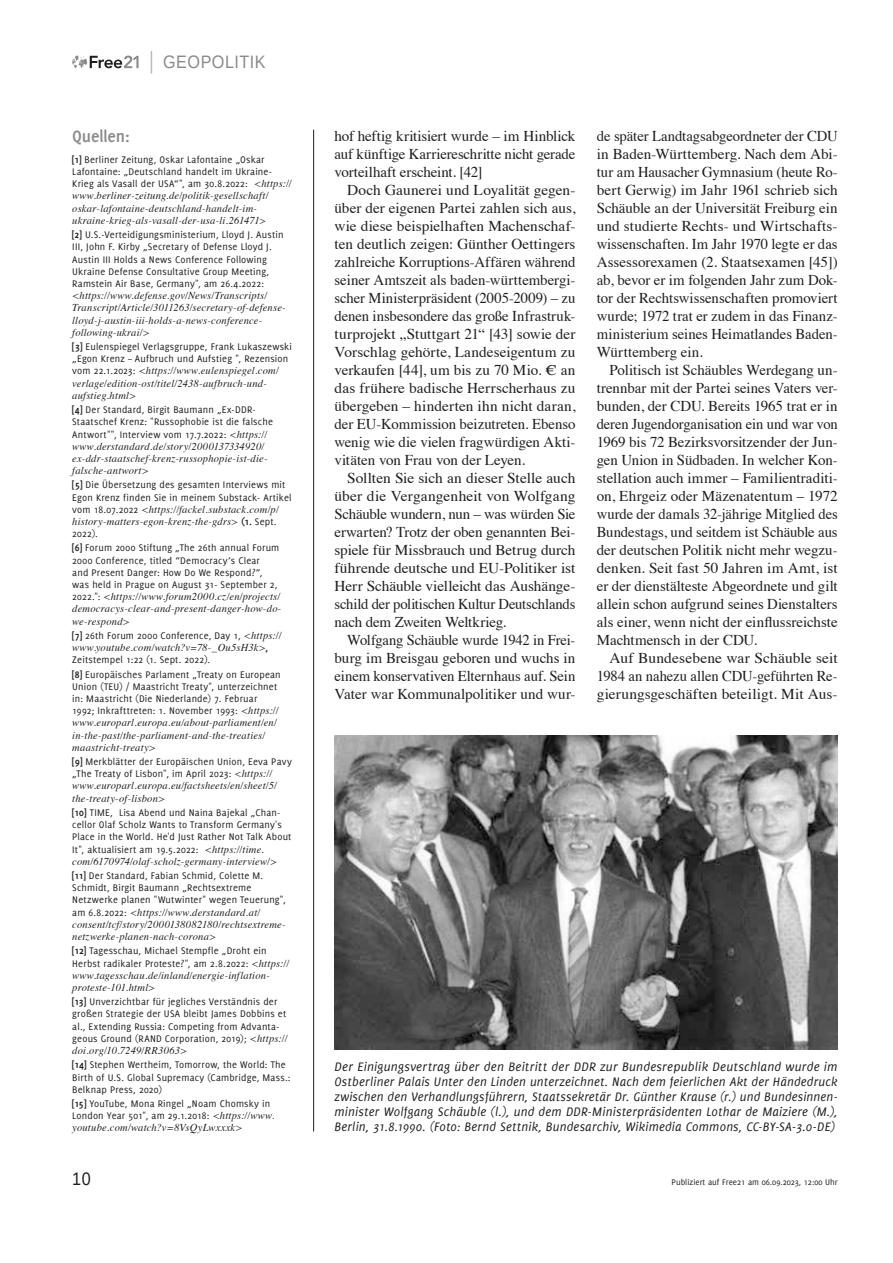
<style>
.page{position:relative;width:893px;height:1263px;background:#fff}
.page>*{position:absolute;margin:0;border:0;box-sizing:border-box;transform-origin:0 0}
.t1{font:18px "Liberation Sans";letter-spacing:.03em;color:#8a8a8a;scale:.9 1}
.t2{font:700 18px "Delicious";letter-spacing:-.01em;color:#8a8a8a}
.t3{font:18px "Liberation Sans";color:#1f1f1f;scale:.9 1}
.t4{font:15px/18px "Times";letter-spacing:-.005em;color:#1f1f1f;text-align:justify}
.t5{font:italic 13.5px/15px "Delicious";letter-spacing:.015em;color:#1f1f1f;text-align:justify}
.t6{font:10.5px/12.1px "Delicious";letter-spacing:.015em;color:#1f1f1f}
.t7{font:italic 10.5px/12.1px "Times";letter-spacing:.02em;color:#1f1f1f}
.t8{font:9px "Delicious";color:#1f1f1f}
.s1{font-weight:700}
.s2{font-family:"Times";font-style:italic}
.s3{font-family:"Delicious";font-style:normal}
.s4{font-family:"Delicious";font-weight:700;font-style:normal}
</style>
<div class="page">
<svg style="left:72px;top:55px;width:67px;height:13px"></svg>
<svg style="left:151px;top:51px;width:1px;height:23px"></svg>
<img style="left:334px;top:735px;width:504px;height:314px">
<hr style="left:313px;top:130px;width:1px;height:1001px;background:#1f1f1f">
<p class="t1" style="left:163px;top:51px;width:115px">GEOPOLITIK</p>
<p class="t2" style="left:72px;top:126px;width:59px">Quellen:</p>
<p class="t6" style="left:72px;top:153px;width:221px"><span class="s1">[1]</span> Berliner Zeitung, Oskar Lafontaine „Oskar<br>Lafontaine: „Deutschland handelt im Ukraine-<br>Krieg als Vasall der USA“", am 30.8.2022: <span class="s2">&lt;https://</span></p>
<p class="t7" style="left:72px;top:189px;width:198px">www.berliner-zeitung.de/politik-gesellschaft/ oskar-lafontaine-deutschland-handelt-im&shy;ukraine-krieg-als-vasall-der-usa-li.261471&gt;</p>
<p class="t6" style="left:72px;top:229px;width:213px"><span class="s1">[2]</span> U.S.-Verteidigungsministerium, Lloyd J. Austin III, John F. Kirby „Secretary of Defense Lloyd J.<br>Austin III Holds a News Conference Following Ukraine Defense Consultative Group Meeting, Ramstein Air Base, Germany", am 26.4.2022:</p>
<p class="t7" style="left:72px;top:289px;width:215px">&lt;https://www.defense.gov/News/Transcripts/ Transcript/Article/3011263/secretary-of-defense&shy;lloyd-j-austin-iii-holds-a-news-conference&shy;following-ukrai/&gt;</p>
<p class="t6" style="left:72px;top:340px;width:221px"><span class="s1">[3]</span> Eulenspiegel Verlagsgruppe, Frank Lukaszewski „Egon Krenz – Aufbruch und Aufstieg ", Rezension</p>
<p class="t7" style="left:72px;top:364px;width:208px"><span class="s3">vom 22.1.2023:</span> &lt;https://www.eulenspiegel.com/ verlage/edition-ost/titel/2438-aufbruch-und&shy;aufstieg.html&gt;</p>
<p class="t6" style="left:72px;top:403px;width:202px"><span class="s1">[4]</span> Der Standard, Birgit Baumann „Ex-DDR-<br>Staatschef Krenz: "Russophobie ist die falsche<br>Antwort"", Interview vom 17.7.2022: <span class="s2">&lt;https://</span></p>
<p class="t7" style="left:72px;top:439px;width:197px">www.derstandard.de/story/2000137334920/ ex-ddr-staatschef-krenz-russophopie-ist-die&shy;falsche-antwort&gt;</p>
<p class="t6" style="left:72px;top:479px;width:221px"><span class="s1">[5]</span> Die Übersetzung des gesamten Interviews mit<br>Egon Krenz finden Sie in meinem Substack- Artikel</p>
<p class="t7" style="left:72px;top:502px;width:208px"><span class="s3">vom 18.07.2022</span> &lt;https://fackel.substack.com/p/ history-matters-egon-krenz-the-gdrs&gt; <span class="s4">(1.</span> <span class="s3">Sept.</span></p>
<p class="t6" style="left:72px;top:526px;width:209px;line-height:14.2px">2022).<br><span class="s1">[6]</span> Forum 2000 Stiftung „The 26th annual Forum</p>
<p class="t6" style="left:72px;top:554px;width:207px">2000 Conference, titled “Democracy’s Clear and Present Danger: How Do We Respond?”, was held in Prague on August 31- September 2,</p>
<p class="t7" style="left:72px;top:590px;width:211px;text-align:justify"><span class="s3">2022.":</span> &lt;https://www.forum2000.cz/en/projects/ democracys-clear-and-present-danger-how-do&shy;we-respond&gt;</p>
<p class="t6" style="left:72px;top:629px;width:211px"><span class="s1">[7]</span> 26th Forum 2000 Conference, Day 1, <span class="s2">&lt;https://</span></p>
<p class="t7" style="left:72px;top:641px;width:197px">www.youtube.com/watch?v=78-_Ou5sH3k&gt;<span class="s4">,</span></p>
<p class="t6" style="left:72px;top:653px;width:210px;line-height:14.2px">Zeitstempel 1:22 (1. Sept. 2022).<br><span class="s1">[8]</span> Europäisches Parlament „Treaty on European</p>
<p class="t6" style="left:72px;top:680px;width:208px">Union (TEU) / Maastricht Treaty", unterzeichnet in: Maastricht (Die Niederlande) 7. Februar<br>1992; Inkrafttreten: 1. November 1993: <span class="s2">&lt;https://</span></p>
<p class="t7" style="left:72px;top:716px;width:206px">www.europarl.europa.eu/about-parliament/en/ in-the-past/the-parliament-and-the-treaties/ maastricht-treaty&gt;</p>
<p class="t6" style="left:72px;top:755px;width:221px"><span class="s1">[9]</span> Merkblätter der Europäischen Union, Eeva Pavy „The Treaty of Lisbon", im April 2023: <span class="s2">&lt;https://</span></p>
<p class="t7" style="left:72px;top:779px;width:206px">www.europarl.europa.eu/factsheets/en/sheet/5/ the-treaty-of-lisbon&gt;</p>
<p class="t6" style="left:72px;top:806px;width:221px"><span class="s1">[10]</span> TIME, Lisa Abend und Naina Bajekal „Chan&shy;cellor Olaf Scholz Wants to Transform Germany's Place in the World. He'd Just Rather Not Talk About It", aktualisiert am 19.5.2022: <span class="s2">&lt;https://time.</span></p>
<p class="t7" style="left:72px;top:854px;width:207px">com/6170974/olaf-scholz-germany-interview/&gt;</p>
<p class="t6" style="left:72px;top:869px;width:215px"><span class="s1">[11]</span> Der Standard, Fabian Schmid, Colette M.<br>Schmidt, Birgit Baumann „Rechtsextreme<br>Netzwerke planen "Wutwinter" wegen Teuerung",</p>
<p class="t7" style="left:72px;top:905px;width:215px"><span class="s3">am 6.8.2022:</span> &lt;https://www.derstandard.at/ consent/tcf/story/2000138082180/rechtsextreme&shy;netzwerke-planen-nach-corona&gt;</p>
<p class="t6" style="left:72px;top:945px;width:219px"><span class="s1">[12]</span> Tagesschau, Michael Stempfle „Droht ein<br>Herbst radikaler Proteste?", am 2.8.2022: <span class="s2">&lt;https://</span></p>
<p class="t7" style="left:72px;top:968px;width:199px">www.tagesschau.de/inland/energie-inflation&shy;proteste-101.html&gt;</p>
<p class="t6" style="left:72px;top:995px;width:217px"><span class="s1">[13]</span> Unverzichtbar für jegliches Verständnis der großen Strategie der USA bleibt James Dobbins et al., Extending Russia: Competing from Advanta&shy;geous Ground (RAND Corporation, 2019); <span class="s2">&lt;https://</span></p>
<p class="t7" style="left:72px;top:1044px;width:116px">doi.org/10.7249/RR3063&gt;</p>
<p class="t6" style="left:72px;top:1059px;width:220px"><span class="s1">[14]</span> Stephen Wertheim, Tomorrow, the World: The<br>Birth of U.S. Global Supremacy (Cambridge, Mass.:<br>Belknap Press, 2020)</p>
<p class="t6" style="left:72px;top:1097px;width:203px"><span class="s1">[15]</span> YouTube, Mona Ringel „Noam Chomsky in<br>London Year 501", am 29.1.2018: <span class="s2">&lt;https://www.</span></p>
<p class="t7" style="left:72px;top:1121px;width:172px">youtube.com/watch?v=8VsQyLwxxxk&gt;</p>
<p class="t4" style="left:334px;top:126px;width:242px">hof heftig kritisiert wurde – im Hinblick auf künftige Karriereschritte nicht gerade vorteilhaft erscheint. [42]</p>
<p class="t4" style="left:334px;top:180px;width:242px;text-indent:13px">Doch Gaunerei und Loyalität gegen&shy;über der eigenen Partei zahlen sich aus, wie diese beispielhaften Machenschaf&shy;ten deutlich zeigen: Günther Oettingers zahlreiche Korruptions-Affären während seiner Amtszeit als baden-württembergi&shy;scher Ministerpräsident (2005-2009) – zu denen insbesondere das große Infrastruk&shy;turprojekt „Stuttgart 21“ [43] sowie der Vorschlag gehörte, Landeseigentum zu verkaufen [44], um bis zu 70 Mio. € an das frühere badische Herrscherhaus zu übergeben – hinderten ihn nicht daran, der EU-Kommission beizutreten. Ebenso wenig wie die vielen fragwürdigen Akti&shy;vitäten von Frau von der Leyen.</p>
<p class="t4" style="left:334px;top:468px;width:242px;text-indent:13px">Sollten Sie sich an dieser Stelle auch über die Vergangenheit von Wolfgang Schäuble wundern, nun – was würden Sie erwarten? Trotz der oben genannten Bei&shy;spiele für Missbrauch und Betrug durch führende deutsche und EU-Politiker ist Herr Schäuble vielleicht das Aushänge&shy;schild der politischen Kultur Deutschlands nach dem Zweiten Weltkrieg.</p>
<p class="t4" style="left:334px;top:630px;width:242px;text-indent:13px">Wolfgang Schäuble wurde 1942 in Frei&shy;burg im Breisgau geboren und wuchs in einem konservativen Elternhaus auf. Sein Vater war Kommunalpolitiker und wur-</p>
<p class="t4" style="left:597px;top:126px;width:242px">de später Landtagsabgeordneter der CDU in Baden-Württemberg. Nach dem Abi&shy;tur am Hausacher Gymnasium (heute Ro&shy;bert Gerwig) im Jahr 1961 schrieb sich Schäuble an der Universität Freiburg ein und studierte Rechts- und Wirtschafts&shy;wissenschaften. Im Jahr 1970 legte er das Assessorexamen (2. Staatsexamen [45]) ab, bevor er im folgenden Jahr zum Dok&shy;tor der Rechtswissenschaften promoviert wurde; 1972 trat er zudem in das Finanz&shy;ministerium seines Heimatlandes Baden-Württemberg ein.</p>
<p class="t4" style="left:597px;top:360px;width:242px;text-indent:13px">Politisch ist Schäubles Werdegang un&shy;trennbar mit der Partei seines Vaters ver&shy;bunden, der CDU. Bereits 1965 trat er in deren Jugendorganisation ein und war von 1969 bis 72 Bezirksvorsitzender der Jun&shy;gen Union in Südbaden. In welcher Kon&shy;stellation auch immer – Familientraditi&shy;on, Ehrgeiz oder Mäzenatentum – 1972 wurde der damals 32-jährige Mitglied des Bundestags, und seitdem ist Schäuble aus der deutschen Politik nicht mehr wegzu&shy;denken. Seit fast 50 Jahren im Amt, ist er der dienstälteste Abgeordnete und gilt allein schon aufgrund seines Dienstalters als einer, wenn nicht der einflussreichste Machtmensch in der CDU.</p>
<p class="t4" style="left:597px;top:648px;width:242px;text-indent:13px">Auf Bundesebene war Schäuble seit 1984 an nahezu allen CDU-geführten Re&shy;gierungsgeschäften beteiligt. Mit Aus-</p>
<p class="t5" style="left:334px;top:1059px;width:505px">Der Einigungsvertrag über den Beitritt der DDR zur Bundesrepublik Deutschland wurde im Ostberliner Palais Unter den Linden unterzeichnet. Nach dem feierlichen Akt der Händedruck zwischen den Verhandlungsführern, Staatssekretär Dr. Günther Krause (r.) und Bundesinnen&shy;minister Wolfgang Schäuble (l.), und dem DDR-Ministerpräsidenten Lothar de Maiziere (M.), Berlin, 31.8.1990. (Foto: Bernd Settnik, Bundesarchiv, Wikimedia Commons, CC-BY-SA-3.0-DE)</p>
<p class="t3" style="left:72px;top:1168px;width:22px">10</p>
<p class="t8" style="left:672px;top:1177px;width:168px">Publiziert auf Free21 am 06.09.2023, 12:00 Uhr</p>
</div>
